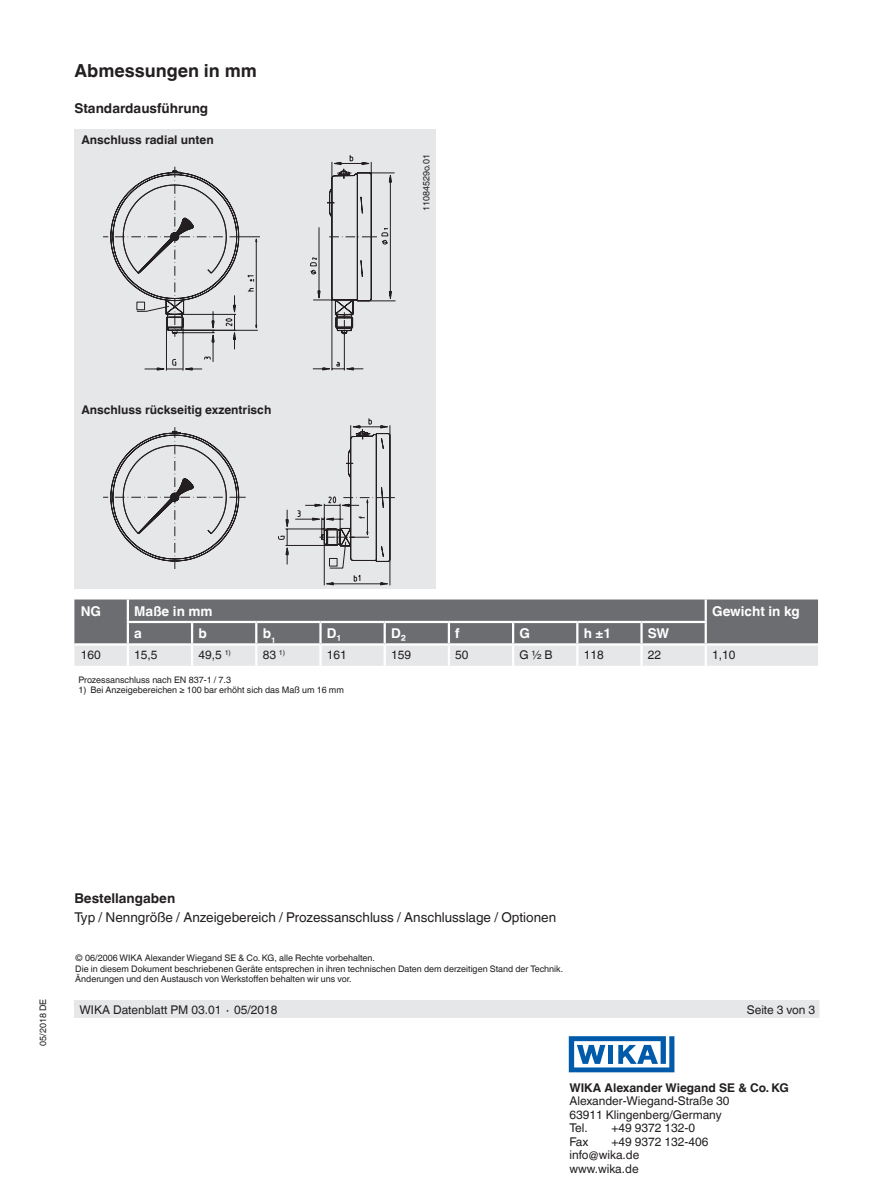
<style>
.page{position:relative;width:893px;height:1188px;background:#fff}
.page>*{position:absolute;margin:0;border:0;box-sizing:border-box;transform-origin:0 0}
.t1{font:700 18px "Helvetica World";color:#231f20}
.t2{font:13.5px "Helvetica World";color:#231f20}
.t3{font:700 13.5px "Helvetica World";color:#fff}
.t4{font:700 13.5px "Helvetica World";color:#231f20}
.t5{font:12px/13.5px "Helvetica World";color:#231f20}
.t6{font:700 12px "Helvetica World";color:#231f20}
.t7{font:9px/10.5px "Helvetica World";color:#231f20}
</style>
<div class="page">
<div style="left:74px;top:1000px;width:745px;height:18px;background:#e6e7e9"></div>
<svg style="left:569px;top:1036px;width:105px;height:36px"></svg>
<div style="left:74px;top:129px;width:362px;height:460px;background:#e6e7e9"></div>
<svg style="left:74px;top:600px;width:744px;height:66px;background:#949597"></svg>
<hr style="left:127px;top:621px;width:65px;height:2px;background:#fff">
<hr style="left:192px;top:621px;width:64px;height:2px;background:#fff">
<hr style="left:191px;top:623px;width:2px;height:20px;background:#fff">
<hr style="left:256px;top:621px;width:64px;height:2px;background:#fff">
<hr style="left:255px;top:623px;width:2px;height:20px;background:#fff">
<hr style="left:320px;top:621px;width:65px;height:2px;background:#fff">
<hr style="left:319px;top:623px;width:3px;height:20px;background:#fff">
<hr style="left:385px;top:621px;width:64px;height:2px;background:#fff">
<hr style="left:384px;top:623px;width:2px;height:20px;background:#fff">
<hr style="left:449px;top:621px;width:64px;height:2px;background:#fff">
<hr style="left:448px;top:623px;width:2px;height:20px;background:#fff">
<hr style="left:513px;top:621px;width:64px;height:2px;background:#fff">
<hr style="left:512px;top:623px;width:2px;height:20px;background:#fff">
<hr style="left:577px;top:621px;width:64px;height:2px;background:#fff">
<hr style="left:576px;top:623px;width:2px;height:20px;background:#fff">
<hr style="left:641px;top:621px;width:66px;height:2px;background:#fff">
<hr style="left:640px;top:623px;width:3px;height:20px;background:#fff">
<hr style="left:127px;top:646px;width:2px;height:20px;background:#fff">
<hr style="left:191px;top:646px;width:2px;height:20px;background:#fff">
<hr style="left:255px;top:646px;width:2px;height:20px;background:#fff">
<hr style="left:319px;top:646px;width:3px;height:20px;background:#fff">
<hr style="left:384px;top:646px;width:2px;height:20px;background:#fff">
<hr style="left:448px;top:646px;width:2px;height:20px;background:#fff">
<hr style="left:512px;top:646px;width:2px;height:20px;background:#fff">
<hr style="left:576px;top:646px;width:2px;height:20px;background:#fff">
<hr style="left:640px;top:646px;width:3px;height:20px;background:#fff">
<hr style="left:705px;top:646px;width:2px;height:20px;background:#fff">
<hr style="left:128px;top:643px;width:64px;height:3px;background:#fff">
<hr style="left:192px;top:643px;width:64px;height:3px;background:#fff">
<hr style="left:256px;top:643px;width:64px;height:3px;background:#fff">
<hr style="left:320px;top:643px;width:65px;height:3px;background:#fff">
<hr style="left:385px;top:643px;width:64px;height:3px;background:#fff">
<hr style="left:449px;top:643px;width:64px;height:3px;background:#fff">
<hr style="left:513px;top:643px;width:64px;height:3px;background:#fff">
<hr style="left:577px;top:643px;width:64px;height:3px;background:#fff">
<hr style="left:641px;top:643px;width:65px;height:3px;background:#fff">
<hr style="left:127px;top:600px;width:2px;height:21px;background:#fff">
<hr style="left:127px;top:623px;width:2px;height:20px;background:#fff">
<hr style="left:74px;top:643px;width:54px;height:3px;background:#fff">
<hr style="left:705px;top:600px;width:2px;height:21px;background:#fff">
<hr style="left:705px;top:623px;width:2px;height:20px;background:#fff">
<hr style="left:706px;top:643px;width:112px;height:3px;background:#fff">
<svg style="left:103px;top:167px;width:292px;height:402px"></svg>
<h1 class="t1" style="left:74px;top:60px;width:184px">Abmessungen in mm</h1>
<h2 class="t4" style="left:74px;top:100px;width:135px">Standardausführung</h2>
<h3 class="t6" style="left:81px;top:133px;width:134px">Anschluss radial unten</h3>
<h3 class="t6" style="left:81px;top:403px;width:191px">Anschluss rückseitig exzentrisch</h3>
<p class="t7" style="left:421px;top:211px;width:59px;rotate:-90deg">11084529o.01</p>
<h2 class="t3" style="left:81px;top:603px;width:22px">NG</h2>
<h2 class="t3" style="left:134px;top:603px;width:80px">Maße in mm</h2>
<h2 class="t3" style="left:712px;top:603px;width:89px">Gewicht in kg</h2>
<h2 class="t3" style="left:134px;top:625px;width:9px">a</h2>
<h2 class="t3" style="left:198px;top:625px;width:10px">b</h2>
<h2 class="t3" style="left:263px;top:625px;width:14px">b<sub>1</sub></h2>
<h2 class="t3" style="left:327px;top:625px;width:16px">D₁</h2>
<h2 class="t3" style="left:391px;top:625px;width:17px">D₂</h2>
<h2 class="t3" style="left:455px;top:625px;width:6px">f</h2>
<h2 class="t3" style="left:519px;top:625px;width:12px">G</h2>
<h2 class="t3" style="left:584px;top:625px;width:29px">h ±1</h2>
<h2 class="t3" style="left:648px;top:625px;width:23px">SW</h2>
<h3 class="t5" style="left:81px;top:649px;width:22px">160</h3>
<h3 class="t5" style="left:134px;top:649px;width:25px">15,5</h3>
<h3 class="t5" style="left:198px;top:649px;width:34px">49,5 <sup>1)</sup></h3>
<h3 class="t5" style="left:263px;top:649px;width:24px">83 <sup>1)</sup></h3>
<h3 class="t5" style="left:327px;top:649px;width:22px">161</h3>
<h3 class="t5" style="left:391px;top:649px;width:22px">159</h3>
<h3 class="t5" style="left:455px;top:649px;width:15px">50</h3>
<h3 class="t5" style="left:519px;top:649px;width:35px">G ½ B</h3>
<h3 class="t5" style="left:584px;top:649px;width:22px">118</h3>
<h3 class="t5" style="left:648px;top:649px;width:15px">22</h3>
<h3 class="t5" style="left:712px;top:649px;width:25px">1,10</h3>
<p class="t7" style="left:78px;top:674px;width:154px">Prozessanschluss nach EN 837-1 / 7.3</p>
<p class="t7" style="left:78px;top:685px;width:267px">1) Bei Anzeigebereichen ≥ 100 bar erhöht sich das Maß um 16 mm</p>
<p class="t7" style="left:38px;top:1046px;width:49px;rotate:-90deg">05/2018 DE</p>
<h2 class="t4" style="left:74px;top:890px;width:102px">Bestellangaben</h2>
<h2 class="t2" style="left:74px;top:910px;width:483px">Typ / Nenngröße / Anzeigebereich / Prozessanschluss / Anschlusslage / Optionen</h2>
<p class="t7" style="left:75px;top:953px;width:489px">© 06/2006 WIKA Alexander Wiegand SE &amp; Co. KG, alle Rechte vorbehalten.<br>Die in diesem Dokument beschriebenen Geräte entsprechen in ihren technischen Daten dem derzeitigen Stand der Technik.<br>Änderungen und den Austausch von Werkstoffen behalten wir uns vor.</p>
<h3 class="t5" style="left:80px;top:1003px;width:200px">WIKA Datenblatt PM 03.01 ∙ 05/2018</h3>
<h3 class="t5" style="left:747px;top:1003px;width:70px">Seite 3 von 3</h3>
<h3 class="t6" style="left:569px;top:1080px;width:221px">WIKA Alexander Wiegand SE &amp; Co. KG</h3>
<h3 class="t5" style="left:569px;top:1094px;width:162px">Alexander-Wiegand-Straße 30<br>63911 Klingenberg/Germany<br>Tel.</h3>
<h3 class="t5" style="left:611px;top:1121px;width:85px">+49 9372 132-0</h3>
<h3 class="t5" style="left:569px;top:1135px;width:21px">Fax</h3>
<h3 class="t5" style="left:569px;top:1135px;width:140px;text-indent:42px">+49 9372 132-406 info@wika.de www.wika.de</h3>
</div>
